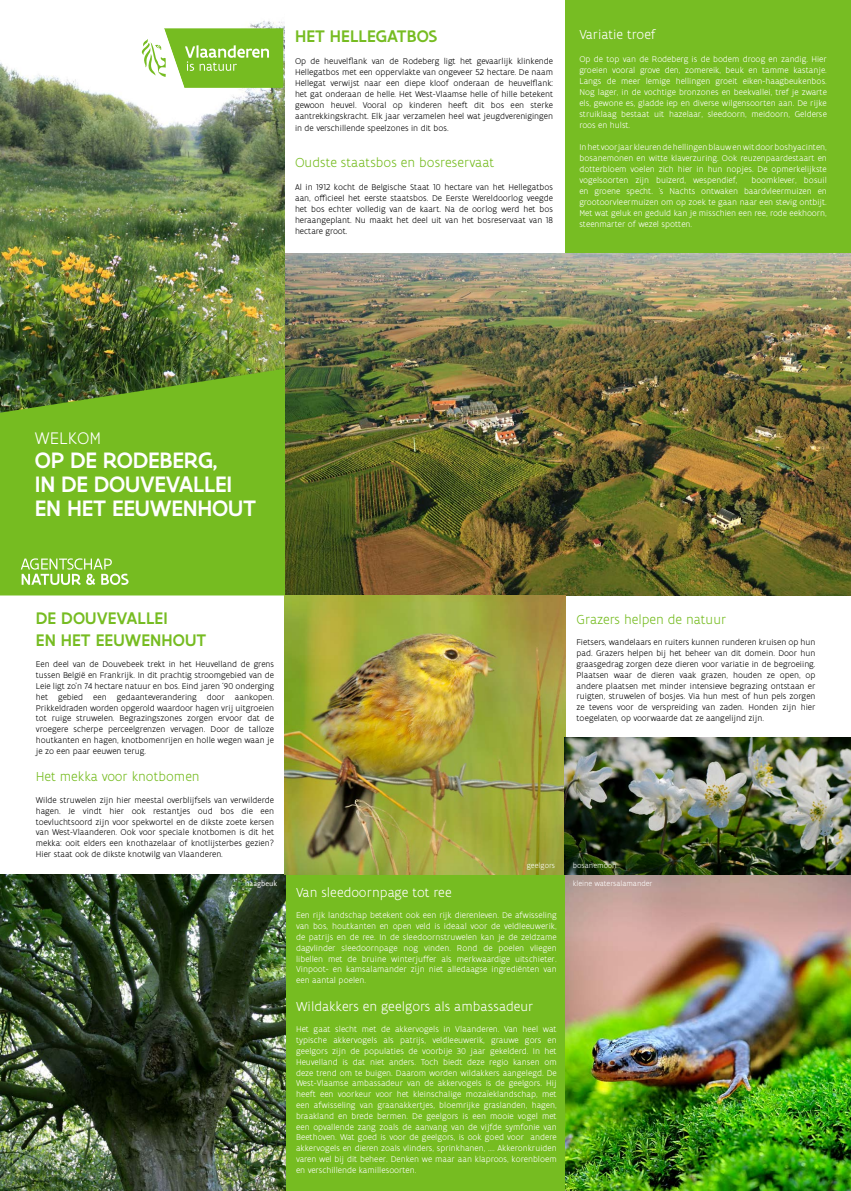
<style>
.page{position:relative;width:851px;height:1191px;background:#fff}
.page>*{position:absolute;margin:0;border:0;box-sizing:border-box;transform-origin:0 0}
.t1{font:500 24px/24px "Flanders Art Sans";letter-spacing:-.01em;color:#fff}
.t2{font:500 18px/21.6px "Flanders Art Sans";letter-spacing:.005em;color:#76bc21}
.t3{font:300 18px "Flanders Art Sans";letter-spacing:.005em;color:#fff}
.t4{font:300 14px "Flanders Art Sans";color:#76bc21}
.t5{font:300 14px "Flanders Art Sans";color:#fff}
.t6{font:300 9px/10.8px "Flanders Art Sans";color:#fff;text-align:justify}
.t7{font:300 9px/10.8px "Flanders Art Sans";color:#000;text-align:justify}
.t8{font:300 8px "Flanders Art Sans";color:#fff}
.t9{font:8px "Scala Sans LF";color:#fff}
</style>
<div class="page">
<img style="left:0;top:21px;width:285px;height:348px">
<svg style="left:0;top:369px;width:285px;height:226px;background:#6fb121"></svg>
<div style="left:285px;top:595px;width:281px;height:596px;background:#76bc21"></div>
<div style="left:565px;top:0;width:285px;height:595px;background:#77bd23"></div>
<img style="left:285px;top:254px;width:565px;height:341px">
<img style="left:0;top:875px;width:285px;height:316px">
<img style="left:285px;top:595px;width:281px;height:280px">
<img style="left:565px;top:875px;width:285px;height:316px">
<img style="left:564px;top:737px;width:286px;height:138px">
<svg style="left:21px;top:558px;width:107px;height:27px;background:#9cce5f"></svg>
<svg style="left:131px;top:28px;width:152px;height:60px"></svg>
<h2 class="t2" style="left:295px;top:25px;width:144px">HET HELLEGATBOS</h2>
<p class="t7" style="left:295px;top:55px;width:259px">Op de heuvelflank van de Rodeberg ligt het gevaarlijk klinkende Hellegatbos met een oppervlakte van ongeveer 52 hectare. De naam Hellegat verwijst naar een diepe kloof onderaan de heuvelflank: het gat onderaan de helle. Het West-Vlaamse helle of hille betekent gewoon heuvel. Vooral op kinderen heeft dit bos een sterke aantrekkingskracht. Elk jaar verzamelen heel wat jeugdverenigingen</p>
<p class="t7" style="left:295px;top:122px;width:155px">in de verschillende speelzones in dit bos.</p>
<h3 class="t4" style="left:295px;top:154px;width:201px">Oudste staatsbos en bosreservaat</h3>
<p class="t7" style="left:295px;top:181px;width:259px">Al in 1912 kocht de Belgische Staat 10 hectare van het Hellegatbos aan, officieel het eerste staatsbos. De Eerste Wereldoorlog veegde het bos echter volledig van de kaart. Na de oorlog werd het bos heraangeplant. Nu maakt het deel uit van het bosreservaat van 18 hectare groot.</p>
<h3 class="t5" style="left:579px;top:26px;width:78px">Variatie troef</h3>
<p class="t6" style="left:579px;top:53px;width:249px">Op de top van de Rodeberg is de bodem droog en zandig. Hier groeien vooral grove den, zomereik, beuk en tamme kastanje.<br>Langs de meer lemige hellingen groeit eiken-haagbeukenbos.<br>Nog lager, in de vochtige bronzones en beekvallei, tref je zwarte els, gewone es, gladde iep en diverse wilgensoorten aan. De rijke struiklaag bestaat uit hazelaar, sleedoorn, meidoorn, Gelderse roos en hulst.</p>
<p class="t6" style="left:579px;top:141px;width:249px">In het voorjaar kleuren de hellingen blauw en wit door boshyacinten, bosanemonen en witte klaverzuring. Ook reuzenpaardestaart en dotterbloem voelen zich hier in hun nopjes. De opmerkelijkste vogelsoorten zijn buizerd, wespendief,</p>
<p class="t6" style="left:579px;top:174px;width:249px;text-indent:172px">boomklever, bosuil en groene specht. ‘s Nachts ontwaken baardvleermuizen en grootoorvleermuizen om op zoek te gaan naar een stevig ontbijt.<br>Met wat geluk en geduld kan je misschien een ree, rode eekhoorn, steenmarter of wezel spotten.</p>
<h2 class="t3" style="left:35px;top:427px;width:68px">WELKOM</h2>
<h1 class="t1" style="left:35px;top:448px;width:223px">OP DE RODEBERG,<br>IN DE DOUVEVALLEI<br>EN HET EEUWENHOUT</h1>
<h2 class="t2" style="left:36px;top:607px;width:172px">DE DOUVEVALLEI<br>EN HET EEUWENHOUT</h2>
<p class="t7" style="left:36px;top:659px;width:240px">Een deel van de Douvebeek trekt in het Heuvelland de grens tussen België en Frankrijk. In dit prachtig stroomgebied van de Leie ligt zo’n 74 hectare natuur en bos. Eind jaren ‘90 onderging het gebied een gedaanteverandering door aankopen.<br>Prikkeldraden worden opgerold waardoor hagen vrij uitgroeien tot ruige struwelen. Begrazingszones zorgen ervoor dat de vroegere scherpe perceelgrenzen vervagen. Door de talloze houtkanten en hagen, knotbomenrijen en holle wegen waan je je zo een paar eeuwen terug.</p>
<h3 class="t4" style="left:36px;top:768px;width:165px">Het mekka voor knotbomen</h3>
<p class="t7" style="left:36px;top:794px;width:240px">Wilde struwelen zijn hier meestal overblijfsels van verwilderde hagen. Je vindt hier ook restantjes oud bos die een toevluchtsoord zijn voor spekwortel en de dikste zoete kersen van West-Vlaanderen. Ook voor speciale knotbomen is dit het mekka: ooit elders een knothazelaar of knotlijsterbes gezien?<br>Hier staat ook de dikste knotwilg van Vlaanderen.</p>
<h3 class="t4" style="left:576px;top:611px;width:151px">Grazers helpen de natuur</h3>
<p class="t7" style="left:576px;top:637px;width:240px">Fietsers, wandelaars en ruiters kunnen runderen kruisen op hun pad. Grazers helpen bij het beheer van dit domein. Door hun graasgedrag zorgen deze dieren voor variatie in de begroeiing.<br>Plaatsen waar de dieren vaak grazen, houden ze open, op andere plaatsen met minder intensieve begrazing ontstaan er ruigten, struwelen of bosjes. Via hun mest of hun pels zorgen ze tevens voor de verspreiding van zaden. Honden zijn hier toegelaten, op voorwaarde dat ze aangelijnd zijn.</p>
<p class="t8" style="left:526px;top:860px;width:30px">geelgors</p>
<p class="t8" style="left:572px;top:860px;width:45px">bosanemoon</p>
<p class="t9" style="left:245px;top:879px;width:33px">haagbeuk</p>
<p class="t8" style="left:572px;top:878px;width:81px">kleine watersalamander</p>
<h3 class="t5" style="left:296px;top:884px;width:157px">Van sleedoornpage tot ree</h3>
<p class="t6" style="left:296px;top:910px;width:262px">Een rijk landschap betekent ook een rijk dierenleven. De afwisseling van bos, houtkanten en open veld is ideaal voor de veldleeuwerik, de patrijs en de ree. In de sleedoornstruwelen kan je de zeldzame dagvlinder sleedoornpage nog vinden. Rond de poelen vliegen libellen met de bruine winterjuffer als merkwaardige uitschieter.<br>Vinpoot- en kamsalamander zijn niet alledaagse ingrediënten van een aantal poelen.</p>
<h3 class="t5" style="left:296px;top:998px;width:239px">Wildakkers en geelgors als ambassadeur</h3>
<p class="t6" style="left:296px;top:1024px;width:262px">Het gaat slecht met de akkervogels in Vlaanderen. Van heel wat typische akkervogels als patrijs, veldleeuwerik, grauwe gors en geelgors zijn de populaties de voorbije 30 jaar gekelderd. In het Heuvelland is dat niet anders. Toch biedt deze regio kansen om deze trend om te buigen. Daarom worden wildakkers aangelegd. De West-Vlaamse ambassadeur van de akkervogels is de geelgors. Hij heeft een voorkeur voor het kleinschalige mozaïeklandschap, met een afwisseling van graanakkertjes, bloemrijke graslanden, hagen, braakland en brede bermen. De geelgors is een mooie vogel met een opvallende zang zoals de aanvang van de vijfde symfonie van Beethoven. Wat goed is voor de geelgors, is ook goed voor andere akkervogels en dieren zoals vlinders, sprinkhanen, …. Akkeronkruiden varen wel bij dit beheer. Denken we maar aan klaproos, korenbloem en verschillende kamillesoorten.</p>
</div>
